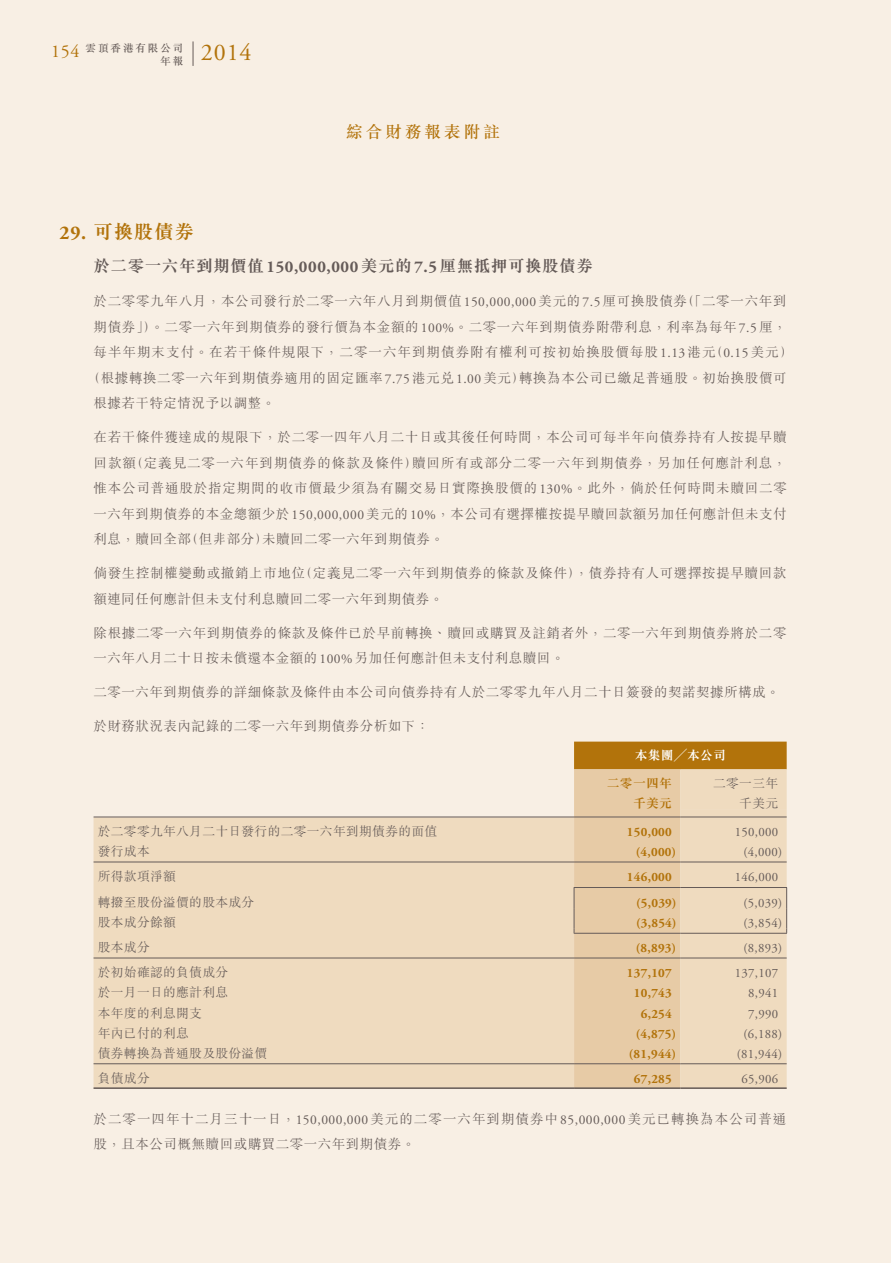
<style>
.page{position:relative;width:893px;height:1263px;background:#fff}
.page>*{position:absolute;margin:0;border:0;box-sizing:border-box;transform-origin:0 0}
.t1{font:24px "Adobe Garamond Pro";color:#b2730b}
._3__標題{font:700 19.5px "M Sung HK";letter-spacing:.035em;color:#b2730b}
.t2{font:18px "Adobe Garamond Pro";color:#b2730b}
._4__副標題{font:700 16.5px "M Sung HK";letter-spacing:.035em;color:#655b58}
.t3{font:500 16.5px "M Sung HK";letter-spacing:.185em;color:#b2730b}
._1__內文{font:300 13.5px/25.5px "M Sung HK";letter-spacing:.045em;color:#655b58}
._1__內文-2{font:300 13.5px/25.5px "M Sung HK";letter-spacing:.075em;color:#655b58}
._9__表內文{font:300 12.75px "M Sung HK";letter-spacing:.025em;color:#655b58}
._9__表內文-2{font:700 12.75px "Adobe Garamond Pro";letter-spacing:.025em;color:#b2730b}
._9__表內文-3{font:12.75px "Adobe Garamond Pro";letter-spacing:.025em;color:#655b58}
._9__表內文-4{font:700 12.75px "M Sung HK";letter-spacing:.025em;color:#b2730b}
._9__表內文-5{font:700 12.75px "M Sung HK";letter-spacing:.025em;color:#fff}
.t4{font:500 10.5px/12.6px "M Sung HK";letter-spacing:.19em;color:#655b58;text-align:right}
.s1{font-family:"Adobe Garamond Pro"}
.s2{font-family:"Adobe Garamond Pro";font-weight:400}
</style>
<div class="page">
<div style="left:0;top:0;width:891px;height:1263px;background:#f8efe4"></div>
<svg style="left:193px;top:41px;width:1px;height:25px"></svg>
<div style="left:94px;top:816px;width:480px;height:271px;background:#efdbbf"></div>
<svg style="left:574px;top:742px;width:213px;height:345px;background:#e4c9a4"></svg>
<hr style="left:94px;top:817px;width:480px;height:1px;background:#655b58">
<hr style="left:574px;top:817px;width:106px;height:1px;background:#655b58">
<hr style="left:680px;top:817px;width:107px;height:1px;background:#655b58">
<hr style="left:94px;top:862px;width:480px;height:1px;background:#655b58">
<hr style="left:574px;top:862px;width:106px;height:1px;background:#655b58">
<hr style="left:680px;top:862px;width:107px;height:1px;background:#655b58">
<hr style="left:94px;top:958px;width:480px;height:1px;background:#655b58">
<hr style="left:574px;top:958px;width:106px;height:1px;background:#655b58">
<hr style="left:680px;top:958px;width:107px;height:1px;background:#655b58">
<hr style="left:94px;top:1063px;width:480px;height:1px;background:#655b58">
<hr style="left:574px;top:1063px;width:106px;height:1px;background:#655b58">
<hr style="left:680px;top:1063px;width:107px;height:1px;background:#655b58">
<hr style="left:94px;top:1087px;width:480px;height:2px;background:#655b58">
<hr style="left:574px;top:1087px;width:106px;height:2px;background:#655b58">
<hr style="left:680px;top:1087px;width:107px;height:2px;background:#655b58">
<p class="t4" style="left:86px;top:41px;width:99px">雲頂香港有限公司年報</p>
<h3 class="t2" style="left:51px;top:41px;width:30px">154</h3>
<h1 class="t1" style="left:201px;top:38px;width:52px">2014</h1>
<p class="t3" style="left:346px;top:120px;width:155px">綜合財務報表附註</p>
<p class="_3__標題" style="left:60px;top:222px;width:136px"><span class="s1">29.</span> 可換股債券</p>
<p class="_4__副標題" style="left:94px;top:258px;width:501px">於二零一六年到期價值<span class="s1">150,000,000</span>美元的<span class="s1">7.5</span>厘無抵押可換股債券</p>
<p class="_1__內文" style="left:94px;top:288px;width:694px">於二零零九年八月，本公司發行於二零一六年八月到期價值<span class="s2">150,000,000</span>美元的<span class="s2">7.5</span>厘可換股債券（「二零一六年到</p>
<p class="_1__內文" style="left:94px;top:313px;width:694px">期債券」）。二零一六年到期債券的發行價為本金額的<span class="s2">100%</span>。二零一六年到期債券附帶利息，利率為每年<span class="s2">7.5</span>厘，</p>
<p class="_1__內文-2" style="left:94px;top:339px;width:701px">每半年期末支付。在若干條件規限下，二零一六年到期債券附有權利可按初始換股價每股<span class="s2">1.13</span>港元（<span class="s2">0.15</span>美元）</p>
<p class="_1__內文" style="left:87px;top:364px;width:701px">（根據轉換二零一六年到期債券適用的固定匯率<span class="s2">7.75</span>港元兌<span class="s2">1.00</span>美元）轉換為本公司已繳足普通股。初始換股價可</p>
<p class="_1__內文" style="left:94px;top:390px;width:183px">根據若干特定情況予以調整。</p>
<p class="_1__內文" style="left:94px;top:424px;width:695px;text-align:justify">在若干條件獲達成的規限下，於二零一四年八月二十日或其後任何時間，本公司可每半年向債券持有人按提早贖回款額（定義見二零一六年到期債券的條款及條件）贖回所有或部分二零一六年到期債券，另加任何應計利息，惟本公司普通股於指定期間的收市價最少須為有關交易日實際換股價的<span class="s2">130%</span>。此外，倘於任何時間未贖回二零一六年到期債券的本金總額少於<span class="s2">150,000,000</span>美元的<span class="s2">10%</span>，本公司有選擇權按提早贖回款額另加任何應計但未支付利息，贖回全部（但非部分）未贖回二零一六年到期債券。</p>
<p class="_1__內文" style="left:94px;top:560px;width:694px">倘發生控制權變動或撤銷上市地位（定義見二零一六年到期債券的條款及條件），債券持有人可選擇按提早贖回款額連同任何應計但未支付利息贖回二零一六年到期債券。</p>
<p class="_1__內文" style="left:94px;top:619px;width:694px">除根據二零一六年到期債券的條款及條件已於早前轉換、贖回或購買及註銷者外，二零一六年到期債券將於二零一六年八月二十日按未償還本金額的<span class="s2">100%</span>另加任何應計但未支付利息贖回。</p>
<p class="_1__內文" style="left:94px;top:679px;width:688px">二零一六年到期債券的詳細條款及條件由本公司向債券持有人於二零零九年八月二十日簽發的契諾契據所構成。</p>
<p class="_1__內文" style="left:94px;top:713px;width:337px">於財務狀況表內記錄的二零一六年到期債券分析如下：</p>
<p class="_9__表內文-5" style="left:635px;top:749px;width:93px">本集團╱本公司</p>
<p class="_9__表內文-4" style="left:607px;top:777px;width:66px">二零一四年</p>
<p class="_9__表內文" style="left:713px;top:774px;width:67px">二零一三年</p>
<p class="_9__表內文-4" style="left:633px;top:797px;width:40px">千美元</p>
<p class="_9__表內文" style="left:739px;top:794px;width:40px">千美元</p>
<p class="_9__表內文" style="left:98px;top:822px;width:341px">於二零零九年八月二十日發行的二零一六年到期債券的面值</p>
<p class="_9__表內文-2" style="left:627px;top:824px;width:46px">150,000</p>
<p class="_9__表內文-3" style="left:735px;top:824px;width:45px">150,000</p>
<p class="_9__表內文" style="left:98px;top:842px;width:53px">發行成本</p>
<p class="_9__表內文-2" style="left:636px;top:845px;width:42px">(4,000)</p>
<p class="_9__表內文-3" style="left:743px;top:844px;width:40px">(4,000)</p>
<p class="_9__表內文" style="left:98px;top:867px;width:80px">所得款項淨額</p>
<p class="_9__表內文-2" style="left:627px;top:869px;width:46px">146,000</p>
<p class="_9__表內文-3" style="left:735px;top:869px;width:45px">146,000</p>
<p class="_9__表內文" style="left:98px;top:893px;width:158px">轉撥至股份溢價的股本成分</p>
<p class="_9__表內文-2" style="left:636px;top:895px;width:42px">(5,039)</p>
<p class="_9__表內文-3" style="left:743px;top:895px;width:40px">(5,039)</p>
<p class="_9__表內文" style="left:98px;top:913px;width:80px">股本成分餘額</p>
<p class="_9__表內文-2" style="left:636px;top:915px;width:42px">(3,854)</p>
<p class="_9__表內文-3" style="left:743px;top:915px;width:40px">(3,854)</p>
<p class="_9__表內文" style="left:98px;top:938px;width:53px">股本成分</p>
<p class="_9__表內文-2" style="left:636px;top:941px;width:42px">(8,893)</p>
<p class="_9__表內文-3" style="left:743px;top:940px;width:40px">(8,893)</p>
<p class="_9__表內文" style="left:98px;top:963px;width:132px">於初始確認的負債成分</p>
<p class="_9__表內文-2" style="left:627px;top:965px;width:46px">137,107</p>
<p class="_9__表內文-3" style="left:735px;top:965px;width:45px">137,107</p>
<p class="_9__表內文" style="left:98px;top:983px;width:132px">於一月一日的應計利息</p>
<p class="_9__表內文-2" style="left:634px;top:986px;width:39px">10,743</p>
<p class="_9__表內文-3" style="left:748px;top:985px;width:31px">8,941</p>
<p class="_9__表內文" style="left:98px;top:1004px;width:106px">本年度的利息開支</p>
<p class="_9__表內文-2" style="left:641px;top:1006px;width:33px">6,254</p>
<p class="_9__表內文-3" style="left:748px;top:1006px;width:31px">7,990</p>
<p class="_9__表內文" style="left:98px;top:1024px;width:93px">年內已付的利息</p>
<p class="_9__表內文-2" style="left:636px;top:1026px;width:42px">(4,875)</p>
<p class="_9__表內文-3" style="left:743px;top:1026px;width:40px">(6,188)</p>
<p class="_9__表內文" style="left:98px;top:1044px;width:171px">債券轉換為普通股及股份溢價</p>
<p class="_9__表內文-2" style="left:629px;top:1046px;width:49px">(81,944)</p>
<p class="_9__表內文-3" style="left:737px;top:1046px;width:47px">(81,944)</p>
<p class="_9__表內文" style="left:98px;top:1069px;width:53px">負債成分</p>
<p class="_9__表內文-2" style="left:634px;top:1071px;width:39px">67,285</p>
<p class="_9__表內文-3" style="left:741px;top:1071px;width:38px">65,906</p>
<p class="_1__內文-2" style="left:94px;top:1105px;width:694px">於二零一四年十二月三十一日，<span class="s2">150,000,000</span>美元的二零一六年到期債券中<span class="s2">85,000,000</span>美元已轉換為本公司普通股，且本公司概無贖回或購買二零一六年到期債券。</p>
</div>
